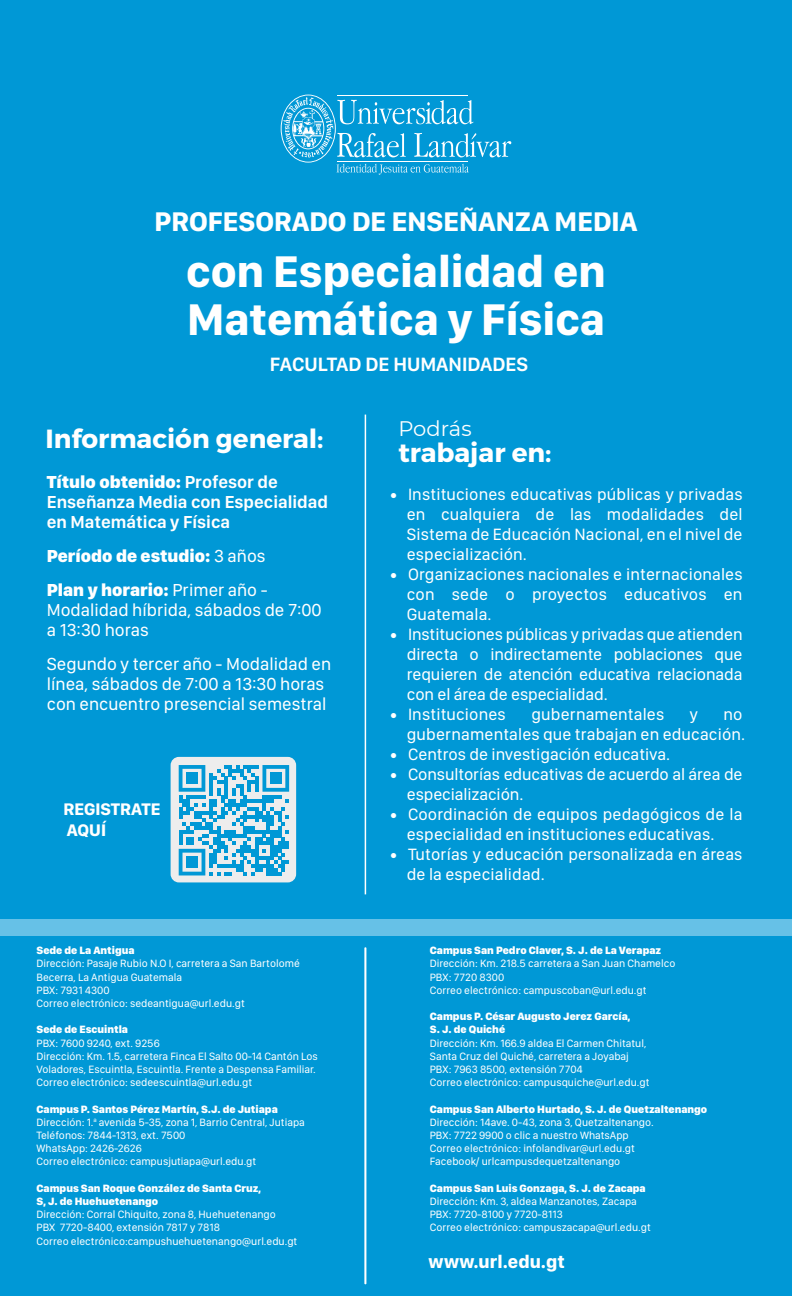
<style>
.page{position:relative;width:792px;height:1296px;background:#0098d6}
.page>*{position:absolute;margin:0;border:0;box-sizing:border-box;transform-origin:0 0}
.t1{font:700 46px/48px "SF Compact Display";color:#fff}
.t2{font:700 28px "SF Compact Display";color:#fff}
.t3{font:700 26.2px "Montserrat";color:#fff}
.t4{font:21px "Montserrat";color:#fff}
.t5{font:600 20px "SF Compact Display";color:#fff}
.t6{font:700 18.8px "SF Compact Display";color:#fff}
.t7{font:18px/20px "SF Compact Display";color:#fff}
.t8{font:600 18px/20px "SF Compact Display";color:#fff}
.t9{font:800 18px/34px "SF Compact Display";color:#fff}
.t10{font:700 17.4px/20.8px "SF Compact Display";color:#fff}
.t11{font:17px/20px "SF Compact Display";letter-spacing:.01em;color:#fff;text-align:justify}
.t12{font:11px/13.2px "SF Compact Display";color:#fff}
.t13{font:800 11px/13.2px "SF Compact Display";color:#fff}
.s1{font-weight:800}
.s2{font-weight:400}
</style>
<div class="page">
<svg style="left:281px;top:95px;width:230px;height:80px"></svg>
<hr style="left:365px;top:415px;width:1px;height:479px;background:#fff">
<div style="left:0;top:919px;width:792px;height:17px;background:#66c1e7"></div>
<div style="left:171px;top:757px;width:125px;height:125px;background:#ededed;border-radius:8px"></div>
<svg style="left:179px;top:765px;width:110px;height:111px"></svg>
<div style="left:186px;top:773px;width:12px;height:11px;background:#0098d6"></div>
<div style="left:270px;top:773px;width:12px;height:11px;background:#0098d6"></div>
<div style="left:186px;top:856px;width:12px;height:12px;background:#0098d6"></div>
<hr style="left:364px;top:947px;width:2px;height:337px;background:#fff">
<h2 class="t2" style="left:155px;top:197px;width:484px">PROFESORADO DE ENSEÑANZA MEDIA</h2>
<h1 class="t1" style="left:186px;top:246px;width:421px">con Especialidad en<br>Matemática y Física</h1>
<h3 class="t5" style="left:270px;top:348px;width:260px">FACULTAD DE HUMANIDADES</h3>
<h3 class="t3" style="left:45px;top:423px;width:280px">Información general:</h3>
<h3 class="t8" style="left:47px;top:471px;width:283px"><span class="s1">Título obtenido:</span> Profesor de<br>Enseñanza Media con Especialidad en Matemática y Física</h3>
<h3 class="t9" style="left:47px;top:537px;width:222px">Período de estudio: <span class="s2">3 años<br></span>Plan y horario: <span class="s2">Primer año -</span></h3>
<h3 class="t7" style="left:47px;top:599px;width:276px">Modalidad híbrida, sábados de 7:00 a 13:30 horas</h3>
<h3 class="t7" style="left:47px;top:653px;width:286px">Segundo y tercer año - Modalidad en línea, sábados de 7:00 a 13:30 horas con encuentro presencial semestral</h3>
<h3 class="t10" style="left:63px;top:798px;width:99px">REGISTRATE<br>AQUÍ</h3>
<p class="t13" style="left:36px;top:943px;width:100px">Sede de La Antigua</p>
<p class="t12" style="left:36px;top:957px;width:265px">Dirección: Pasaje Rubio N.O I, carretera a San Bartolomé Becerra, La Antigua Guatemala<br>PBX: 7931 4300<br>Correo electrónico: sedeantigua@url.edu.gt</p>
<p class="t13" style="left:36px;top:1023px;width:93px">Sede de Escuintla</p>
<p class="t12" style="left:36px;top:1036px;width:283px">PBX: 7600 9240, ext. 9256<br>Dirección: Km. 1.5, carretera Finca El Salto 00-14 Cantón Los Voladores, Escuintla, Escuintla. Frente a Despensa Familiar.<br>Correo electrónico: sedeescuintla@url.edu.gt</p>
<p class="t12" style="left:36px;top:1102px;width:270px"><span class="s1">Campus P. Santos Pérez Martín, S.J. de Jutiapa </span>Dirección: 1.<sup>a</sup> avenida 5-35, zona 1, Barrio Central, Jutiapa Teléfonos: 7844-1313, ext. 7500<br>WhatsApp: 2426-2626<br>Correo electrónico: campusjutiapa@url.edu.gt</p>
<p class="t13" style="left:37px;top:1181px;width:226px">Campus San Roque González de Santa Cruz,<br>S, J. de Huehuetenango</p>
<p class="t12" style="left:37px;top:1208px;width:262px">Dirección: Corral Chiquito, zona 8, Huehuetenango<br>PBX 7720-8400, extensión 7817 y 7818<br>Correo electrónico:campushuehuetenango@url.edu.gt</p>
<h3 class="t4" style="left:398px;top:414px;width:75px">Podrás</h3>
<h3 class="t3" style="left:398px;top:436px;width:155px">trabajar en:</h3>
<h3 class="t11" style="left:407px;top:484px;width:337px;text-indent:-17px">• Instituciones educativas públicas y privadas en cualquiera de las modalidades del Sistema de Educación Nacional, en el nivel de especialización.</h3>
<h3 class="t11" style="left:407px;top:564px;width:337px;text-indent:-17px">• Organizaciones nacionales e internacionales con sede o proyectos educativos en Guatemala.</h3>
<h3 class="t11" style="left:407px;top:624px;width:337px;text-indent:-17px">• Instituciones públicas y privadas que atienden directa o indirectamente poblaciones que requieren de atención educativa relacionada con el área de especialidad.</h3>
<h3 class="t11" style="left:390px;top:704px;width:117px">• Instituciones</h3>
<h3 class="t11" style="left:531px;top:704px;width:134px">gubernamentales</h3>
<h3 class="t11" style="left:690px;top:704px;width:9px">y</h3>
<h3 class="t11" style="left:407px;top:704px;width:340px;text-align:right">no<br>gubernamentales que trabajan en educación.</h3>
<h3 class="t11" style="left:390px;top:744px;width:282px">• Centros de investigación educativa.</h3>
<h3 class="t11" style="left:407px;top:764px;width:337px;text-indent:-17px">• Consultorías educativas de acuerdo al área de especialización.</h3>
<h3 class="t11" style="left:407px;top:804px;width:337px;text-indent:-17px">• Coordinación de equipos pedagógicos de la especialidad en instituciones educativas.</h3>
<h3 class="t11" style="left:407px;top:844px;width:337px;text-indent:-17px">• Tutorías y educación personalizada en áreas de la especialidad.</h3>
<p class="t13" style="left:430px;top:943px;width:233px">Campus San Pedro Claver, S. J. de La Verapaz</p>
<p class="t12" style="left:430px;top:957px;width:247px">Dirección: Km. 218.5 carretera a San Juan Chamelco<br>PBX: 7720 8300<br>Correo electrónico: campuscoban@url.edu.gt</p>
<p class="t13" style="left:430px;top:1009px;width:202px">Campus P. César Augusto Jerez García,<br>S. J. de Quiché</p>
<p class="t12" style="left:430px;top:1036px;width:221px">Dirección: Km. 166.9 aldea El Carmen Chitatul, Santa Cruz del Quiché, carretera a Joyabaj PBX: 7963 8500, extensión 7704<br>Correo electrónico: campusquiche@url.edu.gt</p>
<p class="t13" style="left:430px;top:1102px;width:279px">Campus San Alberto Hurtado, S. J. de Quetzaltenango</p>
<p class="t12" style="left:430px;top:1115px;width:226px">Dirección: 14ave. 0-43, zona 3, Quetzaltenango.<br>PBX: 7722 9900 o clic a nuestro WhatsApp Correo electrónico: infolandivar@url.edu.gt Facebook/ urlcampusdequetzaltenango</p>
<p class="t13" style="left:430px;top:1181px;width:217px">Campus San Luis Gonzaga, S. J. de Zacapa</p>
<p class="t12" style="left:430px;top:1195px;width:222px">Dirección: Km. 3, aldea Manzanotes, Zacapa<br>PBX: 7720-8100 y 7720-8113<br>Correo electrónico: campuszacapa@url.edu.gt</p>
<h3 class="t6" style="left:429px;top:1245px;width:138px">www.url.edu.gt</h3>
</div>
